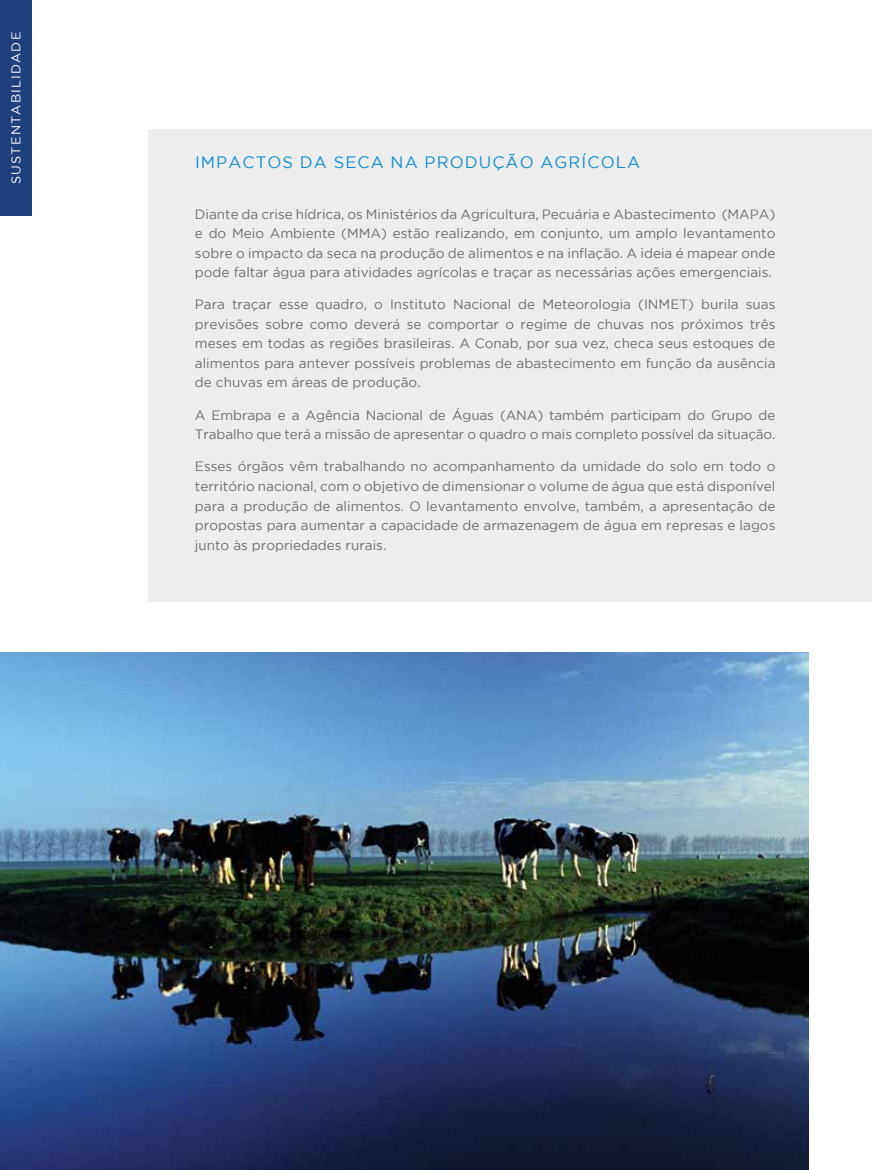
<style>
.page{position:relative;width:872px;height:1170px;background:#fff}
.page>*{position:absolute;margin:0;border:0;box-sizing:border-box;transform-origin:0 0}
.t1{font:16.5px "Gotham";letter-spacing:.065em;color:#0e8ece}
.t2{font:13.5px/19.5px "Gotham";color:#6d6e71;text-align:justify}
.t3{font:12.75px "Gotham";letter-spacing:.095em;color:#fff}
</style>
<div class="page">
<div style="left:0;top:0;width:32px;height:216px;background:#1e407b"></div>
<div style="left:148px;top:129px;width:724px;height:472px;background:#eeeded"></div>
<img style="left:0;top:652px;width:808px;height:517px">
<p class="t3" style="left:9px;top:184px;width:154px;rotate:-90deg">Sustentabilidade</p>
<p class="t1" style="left:195px;top:153px;width:20px">Impactos</p>
<p class="t1" style="left:300px;top:153px;width:14px">da</p>
<p class="t1" style="left:334px;top:153px;width:14px">seca</p>
<p class="t1" style="left:391px;top:153px;width:14px">na</p>
<p class="t1" style="left:424px;top:153px;width:14px">prod</p>
<p class="t1" style="left:479px;top:153px;width:76px">ução agr</p>
<p class="t1" style="left:581px;top:153px;width:20px">ícola</p>
<p class="t2" style="left:195px;top:204px;width:582px">Diante da crise hídrica, os Ministérios da Agricultura, Pecuária e Abastecimento (MAPA) e do Meio Ambiente (MMA) estão realizando, em conjunto, um amplo levantamento sobre o impacto da seca na produção de alimentos e na inflação. A ideia é mapear onde pode faltar água para atividades agrícolas e traçar as necessárias ações emergenciais.</p>
<p class="t2" style="left:195px;top:295px;width:582px">Para traçar esse quadro, o Instituto Nacional de Meteorologia (INMET) burila suas previsões sobre como deverá se comportar o regime de chuvas nos próximos três meses em todas as regiões brasileiras. A Conab, por sua vez, checa seus estoques de alimentos para antever possíveis problemas de abastecimento em função da ausência de chuvas em áreas de produção.</p>
<p class="t2" style="left:195px;top:405px;width:582px">A Embrapa e a Agência Nacional de Águas (ANA) também participam do Grupo de<br>Trabalho que terá a missão de apresentar o quadro o mais completo possível da situação.</p>
<p class="t2" style="left:195px;top:456px;width:582px">Esses órgãos vêm trabalhando no acompanhamento da umidade do solo em todo o território nacional, com o objetivo de dimensionar o volume de água que está disponível para a produção de alimentos. O levantamento envolve, também, a apresentação de propostas para aumentar a capacidade de armazenagem de água em represas e lagos junto às propriedades rurais.</p>
</div>
